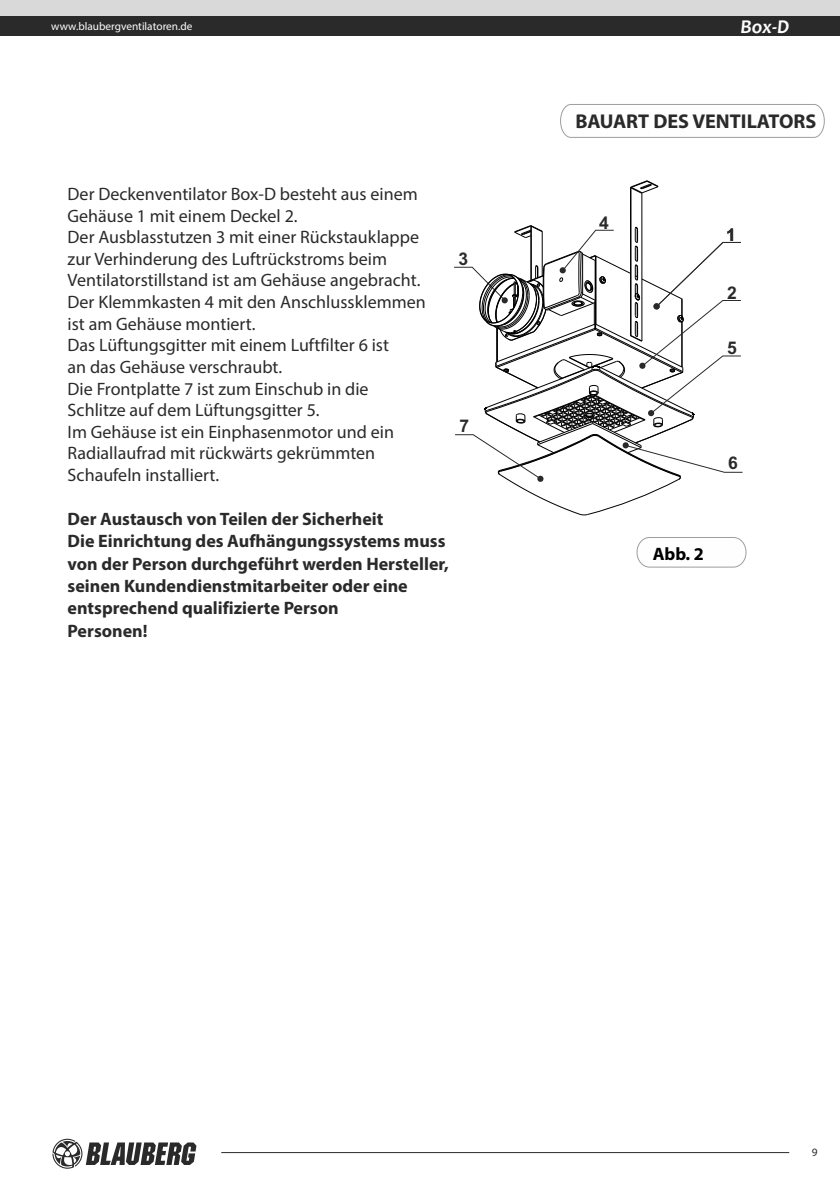
<style>
.page{position:relative;width:840px;height:1191px;background:#fff}
.page>*{position:absolute;margin:0;border:0;box-sizing:border-box;transform-origin:0 0}
.t1{font:700 20px "Myriad Pro";color:#2a2a2a}
.t2{font:italic 700 19.8px "Candara";color:#fefefe}
.t3{font:18px/21.6px "Myriad Pro";color:#2a2a2a}
.t4{font:700 18px/22.2px "Myriad Pro";color:#2a2a2a}
.t5{font:700 18px "Myriad Pro";color:#000}
.t6{font:700 17.4px "Arial";color:#2a2a2a}
.t7{font:11.2px "Myriad Pro";color:#fefefe}
.t8{font:11.2px "Myriad Pro";color:#2a2a2a}
</style>
<div class="page">
<svg style="left:560px;top:104px;width:264px;height:34px"></svg>
<hr style="left:630px;top:188px;width:1px;height:147px;background:#000">
<hr style="left:629px;top:188px;width:1px;height:148px;background:#000">
<hr style="left:641px;top:193px;width:1px;height:148px;background:#000">
<svg style="left:629px;top:180px;width:29px;height:14px"></svg>
<svg style="left:454px;top:224px;width:288px;height:292px"></svg>
<svg style="left:636px;top:537px;width:110px;height:31px"></svg>
<div style="left:1px;top:0;width:838px;height:16px;background:#d9d9d9"></div>
<div style="left:1px;top:16px;width:838px;height:20px;background:#2a2a2a"></div>
<hr style="left:221px;top:1152px;width:567px;height:1px;background:#2a2a2a">
<svg style="left:52px;top:1138px;width:144px;height:30px"></svg>
<p class="t7" style="left:51px;top:22px;width:142px">www.blaubergventilatoren.de</p>
<p class="t3" style="left:68px;top:184px;width:359px">Der Deckenventilator Box-D besteht aus einem Gehäuse 1 mit einem Deckel 2.<br>Der Ausblasstutzen 3 mit einer Rückstauklappe zur Verhinderung des Luftrückstroms beim Ventilatorstillstand ist am Gehäuse angebracht.<br>Der Klemmkasten 4 mit den Anschlussklemmen ist am Gehäuse montiert.<br>Das Lüftungsgitter mit einem Luftfilter 6 ist<br>an das Gehäuse verschraubt.<br>Die Frontplatte 7 ist zum Einschub in die Schlitze auf dem Lüftungsgitter 5.<br>Im Gehäuse ist ein Einphasenmotor und ein Radiallaufrad mit rückwärts gekrümmten Schaufeln installiert.</p>
<p class="t4" style="left:68px;top:509px;width:382px">Der Austausch von Teilen der Sicherheit<br>Die Einrichtung des Aufhängungssystems muss von der Person durchgeführt werden Hersteller, seinen Kundendienstmitarbeiter oder eine entsprechend qualifizierte Person<br>Personen!</p>
<p class="t6" style="left:458px;top:252px;width:11px">3</p>
<p class="t6" style="left:459px;top:420px;width:11px">7</p>
<p class="t2" style="left:740px;top:19px;width:50px">Box-D</p>
<p class="t1" style="left:575px;top:113px;width:242px">BAUART DES VENTILATORS</p>
<p class="t6" style="left:598px;top:216px;width:11px">4</p>
<p class="t6" style="left:725px;top:228px;width:11px">1</p>
<p class="t6" style="left:726px;top:286px;width:11px">2</p>
<p class="t6" style="left:726px;top:342px;width:11px">5</p>
<p class="t6" style="left:727px;top:456px;width:11px">6</p>
<p class="t5" style="left:652px;top:547px;width:53px">Abb. 2</p>
<p class="t8" style="left:811px;top:1148px;width:7px">9</p>
</div>
